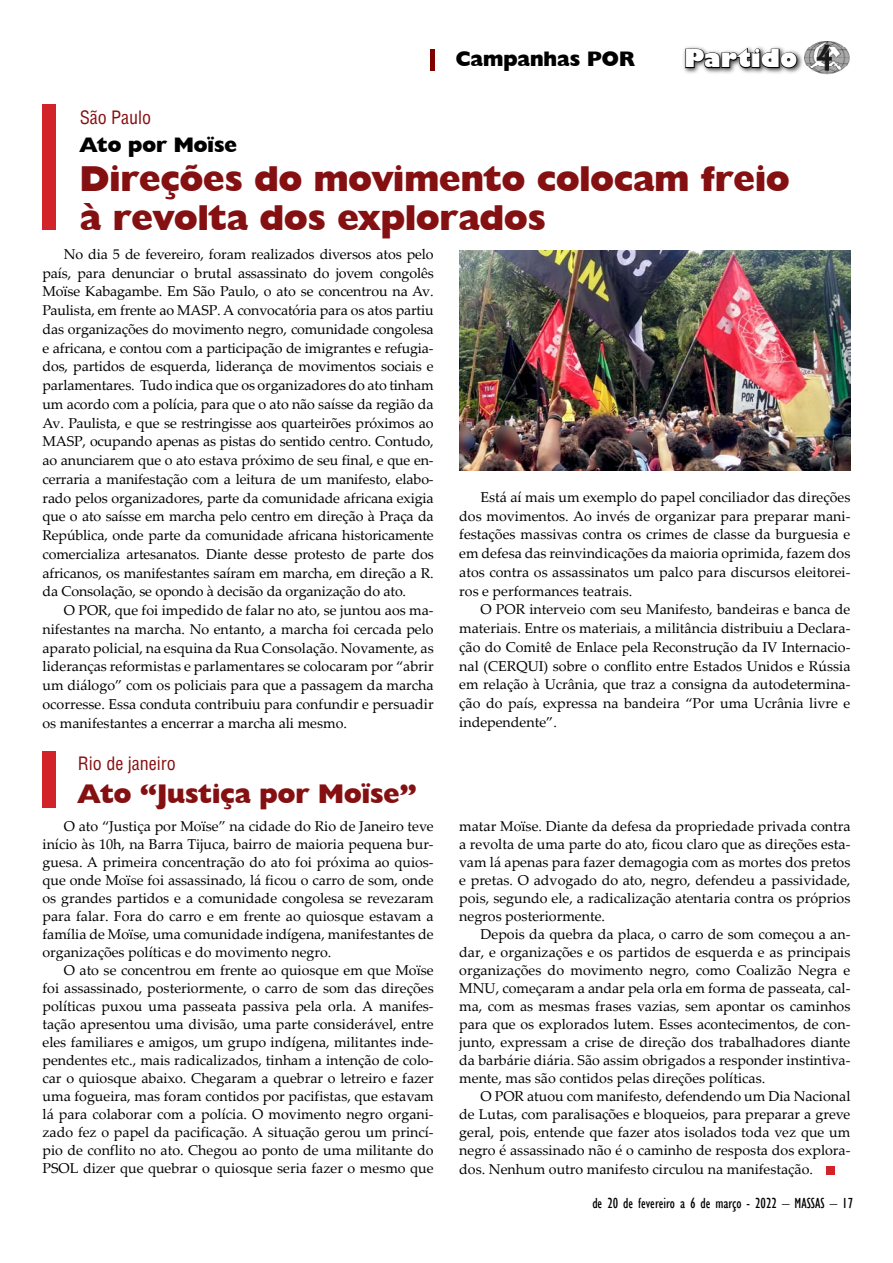
<style>
.page{position:relative;width:893px;height:1263px;background:#fff}
.page>*{position:absolute;margin:0;border:0;box-sizing:border-box;transform-origin:0 0}
.t1{font:800 36px/39px "Humanist 521 BT";color:#851012}
.t2{font:800 27px "Humanist 521 BT";color:#851012}
.t3{font:800 24px "Gill Sans";color:#fff}
.t4{font:800 21px "Humanist 521 BT";color:#000}
.t5{font:18px "Switzerland Condensed";color:#851012}
.t6{font:condensed 15px "Gill Sans";color:#000}
.t7{font:14.25px/18.8px "Palatino Linotype";color:#000;text-align:justify}
</style>
<div class="page">
<img style="left:805px;top:42px;width:45px;height:33px">
<div style="left:682px;top:45px;width:122px;height:31px;background:#000;opacity:.75"></div>
<svg style="left:684px;top:46px;width:114px;height:23px"></svg>
<hr style="left:430px;top:49px;width:4px;height:22px;background:#800000">
<div style="left:43px;top:105px;width:13px;height:125px;background:#d2232a"></div>
<img style="left:459px;top:250px;width:391px;height:220px">
<div style="left:43px;top:751px;width:13px;height:56px;background:#d2232a"></div>
<div style="left:826px;top:1167px;width:9px;height:8px;background:#d2232a"></div>
<h3 class="t4" style="left:456px;top:46px;width:164px">Campanhas POR</h3>
<h3 class="t3" style="left:684px;top:43px;width:115px">Partido</h3>
<p class="t5" style="left:80px;top:106px;width:73px">São Paulo</p>
<h3 class="t4" style="left:80px;top:131px;width:159px">Ato por Moïse</h3>
<h1 class="t1" style="left:80px;top:158px;width:711px">Direções do movimento colocam freio à revolta dos explorados</h1>
<p class="t7" style="left:43px;top:244px;width:393px;text-indent:21px">No dia 5 de fevereiro, foram realizados diversos atos pelo país, para denunciar o brutal assassinato do jovem congolês Moïse Kabagambe. Em São Paulo, o ato se concentrou na Av.<br>Paulista, em frente ao MASP. A convocatória para os atos partiu das organizações do movimento negro, comunidade congolesa e africana, e contou com a participação de imigrantes e refugia&shy;dos, partidos de esquerda, liderança de movimentos sociais e parlamentares. Tudo indica que os organizadores do ato tinham um acordo com a polícia, para que o ato não saísse da região da Av. Paulista, e que se restringisse aos quarteirões próximos ao MASP, ocupando apenas as pistas do sentido centro. Contudo, ao anunciarem que o ato estava próximo de seu final, e que en&shy;cerraria a manifestação com a leitura de um manifesto, elabo&shy;rado pelos organizadores, parte da comunidade africana exigia que o ato saísse em marcha pelo centro em direção à Praça da República, onde parte da comunidade africana historicamente comercializa artesanatos. Diante desse protesto de parte dos africanos, os manifestantes saíram em marcha, em direção a R. da Consolação, se opondo à decisão da organização do ato.</p>
<p class="t7" style="left:43px;top:600px;width:393px;text-indent:21px">O POR, que foi impedido de falar no ato, se juntou aos ma&shy;nifestantes na marcha. No entanto, a marcha foi cercada pelo aparato policial, na esquina da Rua Consolação. Novamente, as lideranças reformistas e parlamentares se colocaram por “abrir um diálogo” com os policiais para que a passagem da marcha ocorresse. Essa conduta contribuiu para confundir e persuadir os manifestantes a encerrar a marcha ali mesmo.</p>
<p class="t7" style="left:459px;top:487px;width:393px;text-indent:21px">Está aí mais um exemplo do papel conciliador das direções dos movimentos. Ao invés de organizar para preparar mani&shy;festações massivas contra os crimes de classe da burguesia e em defesa das reinvindicações da maioria oprimida, fazem dos atos contra os assassinatos um palco para discursos eleitorei&shy;ros e performances teatrais.</p>
<p class="t7" style="left:459px;top:600px;width:393px;text-indent:21px">O POR interveio com seu Manifesto, bandeiras e banca de materiais. Entre os materiais, a militância distribuiu a Declara&shy;ção do Comitê de Enlace pela Reconstrução da IV Internacio&shy;nal (CERQUI) sobre o conflito entre Estados Unidos e Rússia em relação à Ucrânia, que traz a consigna da autodetermina&shy;ção do país, expressa na bandeira “Por uma Ucrânia livre e independente”.</p>
<p class="t5" style="left:78px;top:752px;width:99px">Rio de janeiro</p>
<h2 class="t2" style="left:78px;top:777px;width:340px">Ato “Justiça por Moïse”</h2>
<p class="t7" style="left:43px;top:817px;width:393px;line-height:18px;text-indent:21px">O ato “Justiça por Moïse” na cidade do Rio de Janeiro teve início às 10h, na Barra Tijuca, bairro de maioria pequena bur&shy;guesa. A primeira concentração do ato foi próxima ao quios&shy;que onde Moïse foi assassinado, lá ficou o carro de som, onde os grandes partidos e a comunidade congolesa se revezaram para falar. Fora do carro e em frente ao quiosque estavam a família de Moïse, uma comunidade indígena, manifestantes de organizações políticas e do movimento negro.</p>
<p class="t7" style="left:43px;top:961px;width:393px;line-height:18px;text-indent:21px">O ato se concentrou em frente ao quiosque em que Moïse foi assassinado, posteriormente, o carro de som das direções políticas puxou uma passeata passiva pela orla. A manifes&shy;tação apresentou uma divisão, uma parte considerável, entre eles familiares e amigos, um grupo indígena, militantes inde&shy;pendentes etc., mais radicalizados, tinham a intenção de colo&shy;car o quiosque abaixo. Chegaram a quebrar o letreiro e fazer uma fogueira, mas foram contidos por pacifistas, que estavam lá para colaborar com a polícia. O movimento negro organi&shy;zado fez o papel da pacificação. A situação gerou um princí&shy;pio de conflito no ato. Chegou ao ponto de uma militante do PSOL dizer que quebrar o quiosque seria fazer o mesmo que</p>
<p class="t7" style="left:459px;top:817px;width:393px;line-height:18px">matar Moïse. Diante da defesa da propriedade privada contra a revolta de uma parte do ato, ficou claro que as direções esta&shy;vam lá apenas para fazer demagogia com as mortes dos pretos e pretas. O advogado do ato, negro, defendeu a passividade, pois, segundo ele, a radicalização atentaria contra os próprios negros posteriormente.</p>
<p class="t7" style="left:459px;top:925px;width:393px;line-height:18px;text-indent:21px">Depois da quebra da placa, o carro de som começou a an&shy;dar, e organizações e os partidos de esquerda e as principais organizações do movimento negro, como Coalizão Negra e MNU, começaram a andar pela orla em forma de passeata, cal&shy;ma, com as mesmas frases vazias, sem apontar os caminhos para que os explorados lutem. Esses acontecimentos, de con&shy;junto, expressam a crise de direção dos trabalhadores diante da barbárie diária. São assim obrigados a responder instintiva&shy;mente, mas são contidos pelas direções políticas.</p>
<p class="t7" style="left:459px;top:1087px;width:393px;line-height:18.1px;text-indent:21px">O POR atuou com manifesto, defendendo um Dia Nacional de Lutas, com paralisações e bloqueios, para preparar a greve geral, pois, entende que fazer atos isolados toda vez que um negro é assassinado não é o caminho de resposta dos explora&shy;dos. Nenhum outro manifesto circulou na manifestação.</p>
<p class="t6" style="left:592px;top:1194px;width:261px">de 20 de fevereiro a 6 de março - 2022 – MASSAS – 17</p>
</div>
